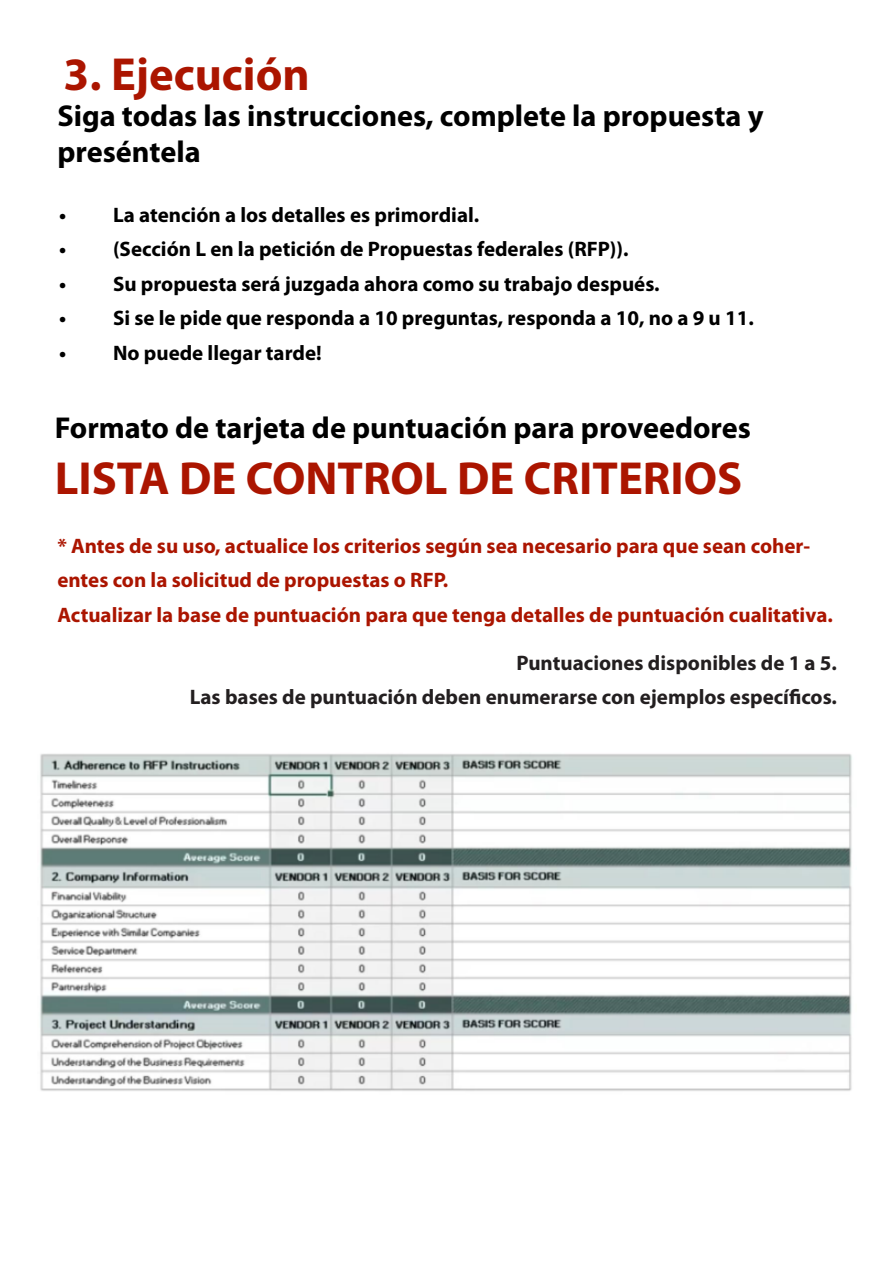
<style>
.page{position:relative;width:893px;height:1263px;background:#fff}
.page>*{position:absolute;margin:0;border:0;box-sizing:border-box;transform-origin:0 0}
.t1{font:700 46.5px "Myriad Pro";color:#ab1500}
.t2{font:700 30.3px/36.3px "Myriad Pro";color:#000}
.t3{font:700 21px "Myriad Pro";color:#000}
.t4{font:700 21px/34.5px "Myriad Pro";color:#ab1500}
.t5{font:700 21px/34.5px "Myriad Pro";color:#231f20;text-align:right}
</style>
<div class="page">
<img style="left:40px;top:753px;width:812px;height:338px">
<h1 class="t1" style="left:64px;top:48px;width:248px">3. Ejecución</h1>
<h2 class="t2" style="left:57px;top:98px;width:708px">Siga todas las instrucciones, complete la propuesta y preséntela</h2>
<p class="t3" style="left:59px;top:203px;width:422px">• La atención a los detalles es primordial.</p>
<p class="t3" style="left:59px;top:238px;width:571px">• (Sección L en la petición de Propuestas federales (RFP)).</p>
<p class="t3" style="left:59px;top:272px;width:602px">• Su propuesta será juzgada ahora como su trabajo después.</p>
<p class="t3" style="left:59px;top:307px;width:696px">• Si se le pide que responda a 10 preguntas, responda a 10, no a 9 u 11.</p>
<p class="t3" style="left:59px;top:341px;width:264px">• No puede llegar tarde!</p>
<h2 class="t2" style="left:55px;top:410px;width:698px">Formato de tarjeta de puntuación para proveedores</h2>
<h1 class="t1" style="left:55px;top:452px;width:689px">LISTA DE CONTROL DE CRITERIOS</h1>
<p class="t4" style="left:57px;top:528px;width:777px">* Antes de su uso, actualice los criterios según sea necesario para que sean coher&shy;entes con la solicitud de propuestas o RFP.<br>Actualizar la base de puntuación para que tenga detalles de puntuación cualitativa.</p>
<p class="t5" style="left:190px;top:646px;width:649px">Puntuaciones disponibles de 1 a 5.<br>Las bases de puntuación deben enumerarse con ejemplos específicos.</p>
</div>
